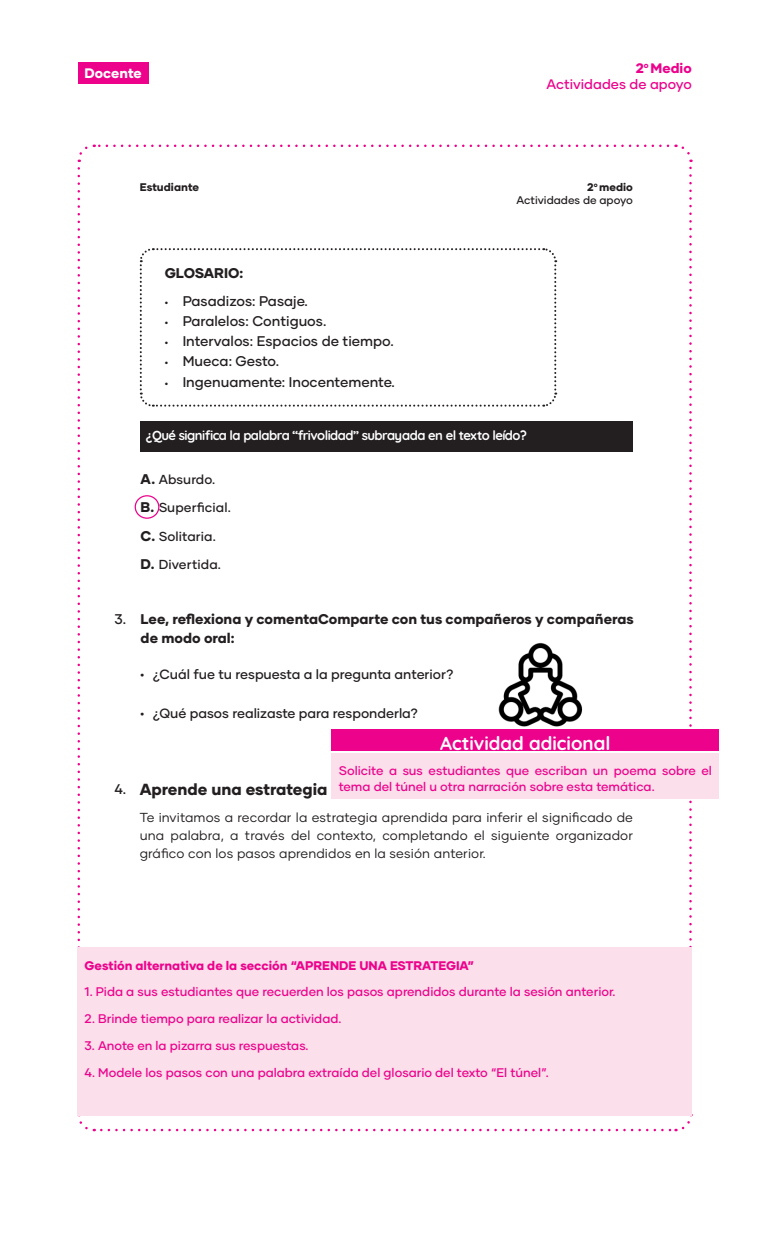
<style>
.page{position:relative;width:765px;height:1260px;background:#fff}
.page>*{position:absolute;margin:0;border:0;box-sizing:border-box;transform-origin:0 0}
.t1{font:700 18.75px "Quicksand";color:#fff}
.t2{font:800 16px "Gilmer";color:#231f20}
.t3{font:500 14px "Gilmer";color:#231f20}
.t4{font:800 14px/19.2px "Gilmer";color:#231f20}
.t5{font:500 13.75px/16.2px "Gilmer";color:#ed028c;text-align:right}
.t6{font:800 13.75px "Gilmer";color:#fff}
.t7{font:500 13.38px "Gilmer";color:#231f20}
.t8{font:13px/18.1px "Gilmer";letter-spacing:.01em;color:#231f20;text-align:justify}
.t9{font:700 13px "Quicksand";letter-spacing:-.04em;color:#fff}
.t10{font:500 13px/28.5px "Gilmer";letter-spacing:.01em;color:#231f20}
.t11{font:500 12.5px/16.2px "Gilmer";color:#ed028c}
.t12{font:800 12.5px "Gilmer";color:#ed028c}
.t13{font:500 11px/13px "Gilmer";color:#231f20;text-align:right}
.t14{font:800 11px "Gilmer";color:#231f20}
.s1{font-weight:800}
.s2{font-family:"Myriad Pro";font-weight:400;font-size:12px}
.s3{font-weight:800;font-size:14px}
</style>
<div class="page">
<div style="left:78px;top:62px;width:70px;height:22px;background:#ed028c"></div>
<svg style="left:139px;top:248px;width:418px;height:159px"></svg>
<div style="left:140px;top:422px;width:493px;height:30px;background:#231f20"></div>
<img style="left:488px;top:642px;width:108px;height:88px">
<svg style="left:77px;top:168px;width:18px;height:964px"></svg>
<svg style="left:101px;top:1114px;width:592px;height:17px"></svg>
<svg style="left:676px;top:144px;width:16px;height:803px"></svg>
<svg style="left:77px;top:144px;width:591px;height:18px"></svg>
<div style="left:135px;top:495px;width:24px;height:24px;border:1px solid #ed028c;border-radius:50%"></div>
<div style="left:78px;top:947px;width:614px;height:169px;background:#fbdfeb"></div>
<div style="left:332px;top:730px;width:387px;height:21px;background:#ed028c"></div>
<div style="left:332px;top:754px;width:387px;height:45px;background:#fbdfeb"></div>
<p class="t6" style="left:85px;top:65px;width:59px">Docente</p>
<p class="t5" style="left:547px;top:60px;width:147px"><span class="s1">2</span><sup>o</sup> <span class="s1">Medio<br></span>Actividades de apoyo</p>
<p class="t14" style="left:140px;top:180px;width:61px">Estudiante</p>
<p class="t13" style="left:516px;top:180px;width:118px"><span class="s1">2</span><sup>o</sup> <span class="s1">medio<br></span>Actividades de apoyo</p>
<p class="t4" style="left:165px;top:264px;width:80px">GLOSARIO:</p>
<p class="t3" style="left:165px;top:293px;width:145px"><span class="s2">•</span> Pasadizos: Pasaje.</p>
<p class="t3" style="left:165px;top:313px;width:163px"><span class="s2">•</span> Paralelos: Contiguos.</p>
<p class="t3" style="left:165px;top:333px;width:231px"><span class="s2">•</span> Intervalos: Espacios de tiempo.</p>
<p class="t3" style="left:165px;top:353px;width:116px"><span class="s2">•</span> Mueca: Gesto.</p>
<p class="t3" style="left:165px;top:373px;width:232px"><span class="s2">•</span> Ingenuamente: Inocentemente.</p>
<p class="t9" style="left:146px;top:425px;width:383px">¿Qué significa la palabra “frivolidad” subrayada en el texto leído?</p>
<p class="t10" style="left:141px;top:465px;width:92px"><span class="s3">A.</span> Absurdo.<br><span class="s3">B.</span> Superficial.<br><span class="s3">C.</span> Solitaria.<br><span class="s3">D.</span> Divertida.</p>
<p class="t3" style="left:115px;top:610px;width:13px">3.</p>
<p class="t3" style="left:115px;top:780px;width:13px">4.</p>
<p class="t4" style="left:141px;top:609px;width:495px">Lee, reflexiona y comentaComparte con tus compañeros y compañeras de modo oral:</p>
<p class="t7" style="left:140px;top:666px;width:315px">• ¿Cuál fue tu respuesta a la pregunta anterior?</p>
<p class="t7" style="left:140px;top:705px;width:280px">• ¿Qué pasos realizaste para responderla?</p>
<p class="t1" style="left:440px;top:728px;width:172px">Actividad adicional</p>
<p class="t11" style="left:339px;top:762px;width:375px">Solicite a sus estudiantes que escriban un poema sobre el tema del túnel u otra narración sobre esta temática.</p>
<p class="t2" style="left:140px;top:779px;width:189px">Aprende una estrategia</p>
<p class="t8" style="left:140px;top:808px;width:495px">Te invitamos a recordar la estrategia aprendida para inferir el significado de una palabra, a través del contexto, completando el siguiente organizador gráfico con los pasos aprendidos en la sesión anterior.</p>
<p class="t12" style="left:85px;top:957px;width:391px">Gestión alternativa de la sección “APRENDE UNA ESTRATEGIA”</p>
<p class="t11" style="left:85px;top:984px;width:532px">1. Pida a sus estudiantes que recuerden los pasos aprendidos durante la sesión anterior.</p>
<p class="t11" style="left:85px;top:1011px;width:258px">2. Brinde tiempo para realizar la actividad.</p>
<p class="t11" style="left:85px;top:1038px;width:226px">3. Anote en la pizarra sus respuestas.</p>
<p class="t11" style="left:85px;top:1064px;width:466px">4. Modele los pasos con una palabra extraída del glosario del texto “El túnel”.</p>
</div>
